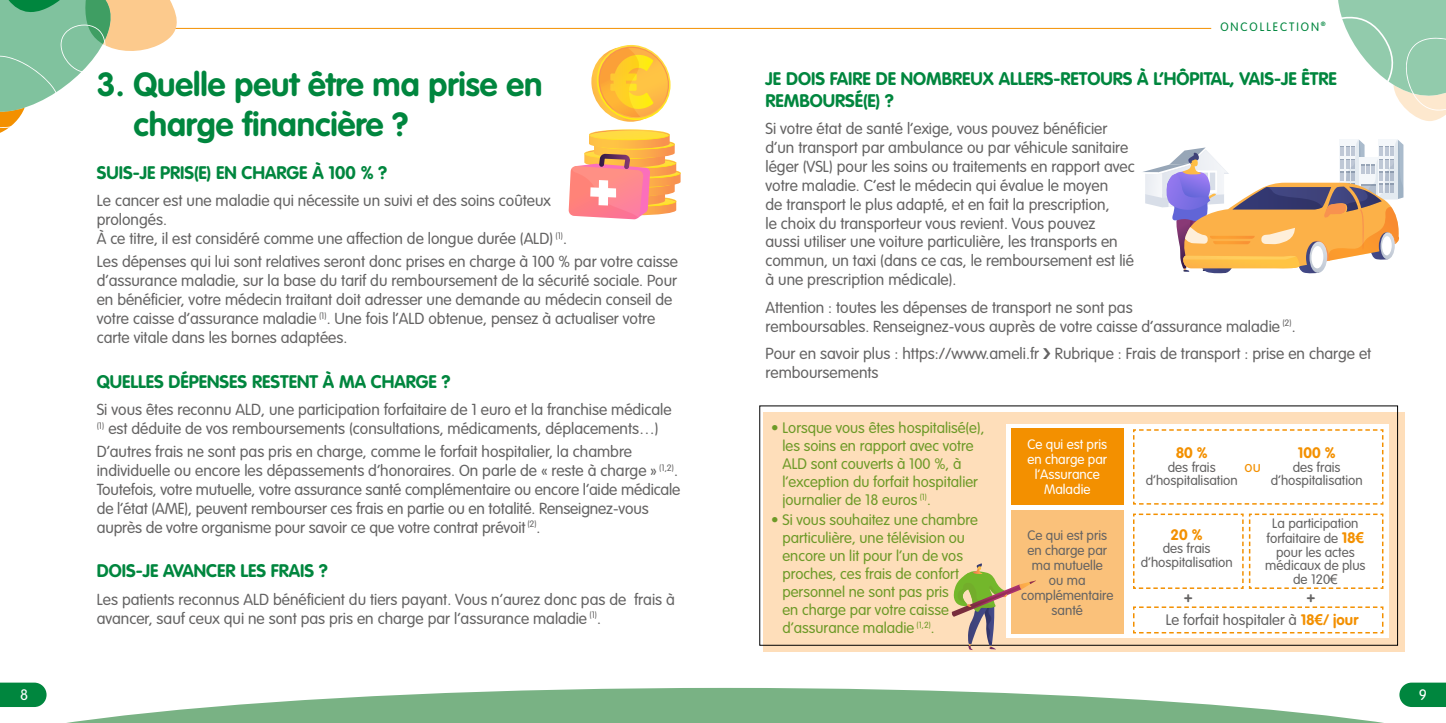
<style>
.page{position:relative;width:1446px;height:723px;background:#fff}
.page>*{position:absolute;margin:0;border:0;box-sizing:border-box;transform-origin:0 0}
.t1{font:700 33px/39.6px "VAG Rounded";color:#00863e}
.t2{font:700 18px/21.6px "VAG Rounded";color:#00863e}
.t3{font:300 15.75px/18.9px "VAG Rounded";color:#646363}
.text_gray{font:300 15px/18px "VAG Rounded";color:#6d9a27}
.t4{font:300 15px "VAG Rounded";color:#646363}
.t5{font:700 15px "VAG Rounded";color:#f39000}
.t6{font:300 15px "VAG Rounded";color:#fff}
.t7{font:300 15px "VAG Rounded";color:#f39000}
.t8{font:700 15px "VAG Rounded";color:#646363}
.t9{font:300 13.5px/15px "VAG Rounded";color:#646363;text-align:center}
.t10{font:300 13.5px/15px "VAG Rounded";color:#fff;text-align:center}
.t11{font:300 12px "VAG Rounded";letter-spacing:.16em;color:#00863e}
.s1{font-weight:700;font-size:15px;color:#f39000}
.s2{font-family:"Arial";font-weight:700;font-size:15px;color:#f39000}
.s3{font-family:"Arial";font-weight:400}
.s4{font-weight:700;color:#f39000}
.s5{font-family:"Arial";font-weight:700;color:#f39000}
</style>
<div class="page">
<hr style="left:171px;top:28px;width:1040px;height:1px;background:#f39000">
<svg style="left:0;top:682px;width:45px;height:6px"></svg>
<svg style="left:1401px;top:682px;width:45px;height:6px"></svg>
<svg style="left:0;top:688px;width:1446px;height:35px;fill:#79b284"></svg>
<svg style="left:0;top:0;width:185px;height:133px"></svg>
<svg style="left:568px;top:129px;width:113px;height:90px"></svg>
<svg style="left:591px;top:45px;width:79px;height:77px"></svg>
<div style="left:763px;top:412px;width:642px;height:240px;background:#fedeba"></div>
<div style="left:1006px;top:424px;width:383px;height:214px;background:#fff"></div>
<div style="left:1011px;top:428px;width:112px;height:77px;background:#f39000"></div>
<div style="left:1011px;top:510px;width:112px;height:123px;background:#fac17a"></div>
<svg style="left:1133px;top:606px;width:251px;height:28px"></svg>
<svg style="left:1133px;top:429px;width:251px;height:76px"></svg>
<svg style="left:1133px;top:513px;width:251px;height:76px"></svg>
<svg style="left:951px;top:563px;width:85px;height:87px"></svg>
<svg style="left:1141px;top:0;width:305px;height:274px"></svg>
<p class="t1" style="left:133px;top:64px;width:411px;text-indent:-37px">3. Quelle peut être ma prise en charge financière ?</p>
<p class="t2" style="left:97px;top:161px;width:292px">SUIS-JE PRIS(E) EN CHARGE À 100 % ?</p>
<p class="t3" style="left:97px;top:191px;width:456px">Le cancer est une maladie qui nécessite un suivi et des soins coûteux prolongés.</p>
<p class="t3" style="left:97px;top:229px;width:472px">À ce titre, il est considéré comme une affection de longue durée (ALD) <sup>(1)</sup>.</p>
<p class="t3" style="left:97px;top:252px;width:583px">Les dépenses qui lui sont relatives seront donc prises en charge à 100 % par votre caisse d’assurance maladie, sur la base du tarif du remboursement de la sécurité sociale. Pour en bénéficier, votre médecin traitant doit adresser une demande au médecin conseil de votre caisse d’assurance maladie <sup>(1)</sup>. Une fois l’ALD obtenue, pensez à actualiser votre carte vitale dans les bornes adaptées.</p>
<p class="t2" style="left:97px;top:370px;width:355px">QUELLES DÉPENSES RESTENT À MA CHARGE ?</p>
<p class="t3" style="left:97px;top:400px;width:576px">Si vous êtes reconnu ALD, une participation forfaitaire de 1 euro et la franchise médicale <sup>(1)</sup> est déduite de vos remboursements (consultations, médicaments, déplacements…)</p>
<p class="t3" style="left:97px;top:442px;width:585px">D’autres frais ne sont pas pris en charge, comme le forfait hospitalier, la chambre individuelle ou encore les dépassements d’honoraires. On parle de « reste à charge » <sup>(1,2)</sup>.<br>Toutefois, votre mutuelle, votre assurance santé complémentaire ou encore l’aide médicale de l’état (AME), peuvent rembourser ces frais en partie ou en totalité. Renseignez-vous auprès de votre organisme pour savoir ce que votre contrat prévoit <sup>(2)</sup>.</p>
<p class="t2" style="left:97px;top:560px;width:232px">DOIS-JE AVANCER LES FRAIS ?</p>
<p class="t3" style="left:97px;top:590px;width:580px">Les patients reconnus ALD bénéficient du tiers payant. Vous n’aurez donc pas de frais à avancer, sauf ceux qui ne sont pas pris en charge par l’assurance maladie <sup>(1)</sup>.</p>
<p class="t11" style="left:1220px;top:20px;width:107px">ONCOLLECTION <sup>®</sup></p>
<p class="t2" style="left:765px;top:68px;width:573px">JE DOIS FAIRE DE NOMBREUX ALLERS-RETOURS À L’HÔPITAL, VAIS-JE ÊTRE<br>REMBOURSÉ(E) ?</p>
<p class="t3" style="left:765px;top:119px;width:371px">Si votre état de santé l’exige, vous pouvez bénéficier d’un transport par ambulance ou par véhicule sanitaire léger (VSL) pour les soins ou traitements en rapport avec votre maladie. C’est le médecin qui évalue le moyen<br>de transport le plus adapté, et en fait la prescription,<br>le choix du transporteur vous revient. Vous pouvez<br>aussi utiliser une voiture particulière, les transports en commun, un taxi (dans ce cas, le remboursement est lié à une prescription médicale).</p>
<p class="t3" style="left:765px;top:298px;width:531px">Attention : toutes les dépenses de transport ne sont pas<br>remboursables. Renseignez-vous auprès de votre caisse d’assurance maladie <sup>(2)</sup>.</p>
<p class="t3" style="left:765px;top:344px;width:607px">Pour en savoir plus : https://www.ameli.fr Rubrique : Frais de transport : prise en charge et remboursements</p>
<p class="text_gray" style="left:782px;top:418px;width:203px;text-indent:-11px">• Lorsque vous êtes hospitalisé(e), les soins en rapport avec votre<br>ALD sont couverts à 100 %, à l’exception du forfait hospitalier journalier de 18 euros <sup>(1)</sup>.</p>
<p class="text_gray" style="left:782px;top:511px;width:197px;text-indent:-11px">• Si vous souhaitez une chambre particulière, une télévision ou encore un lit pour l’un de vos proches, ces frais de confort personnel ne sont pas pris<br>en charge par votre caisse d’assurance maladie <sup>(1,2)</sup>.</p>
<p class="t10" style="left:1027px;top:437px;width:81px">Ce qui est pris en charge par l’Assurance<br>Maladie</p>
<p class="t9" style="left:1021px;top:527px;width:94px">Ce qui est pris en charge par ma mutuelle<br>ou ma complémentaire santé</p>
<p class="t5" style="left:1175px;top:444px;width:34px">80 %</p>
<p class="t9" style="left:1146px;top:460px;width:93px;line-height:13.5px">des frais d’hospitalisation</p>
<p class="t7" style="left:1244px;top:458px;width:18px">ou</p>
<p class="t5" style="left:1298px;top:444px;width:39px">100 %</p>
<p class="t9" style="left:1270px;top:460px;width:93px;line-height:13.5px">des frais d’hospitalisation</p>
<p class="t5" style="left:1170px;top:525px;width:34px">20 %</p>
<p class="t9" style="left:1141px;top:541px;width:93px;line-height:13.5px">des frais d’hospitalisation</p>
<p class="t9" style="left:1266px;top:516px;width:99px">La participation forfaitaire de <span class="s1">18</span><span class="s2">€</span></p>
<p class="t9" style="left:1265px;top:545px;width:102px;line-height:13.5px">pour les actes médicaux de plus de 120<span class="s3">€</span></p>
<p class="t8" style="left:1184px;top:588px;width:10px">+</p>
<p class="t8" style="left:1306px;top:588px;width:10px">+</p>
<p class="t4" style="left:1166px;top:611px;width:194px">Le forfait hospitaler à <span class="s4">18</span><span class="s5">€</span><span class="s4">/ jour</span></p>
<p class="t6" style="left:20px;top:686px;width:10px">8</p>
<p class="t6" style="left:1418px;top:686px;width:10px">9</p>
</div>
